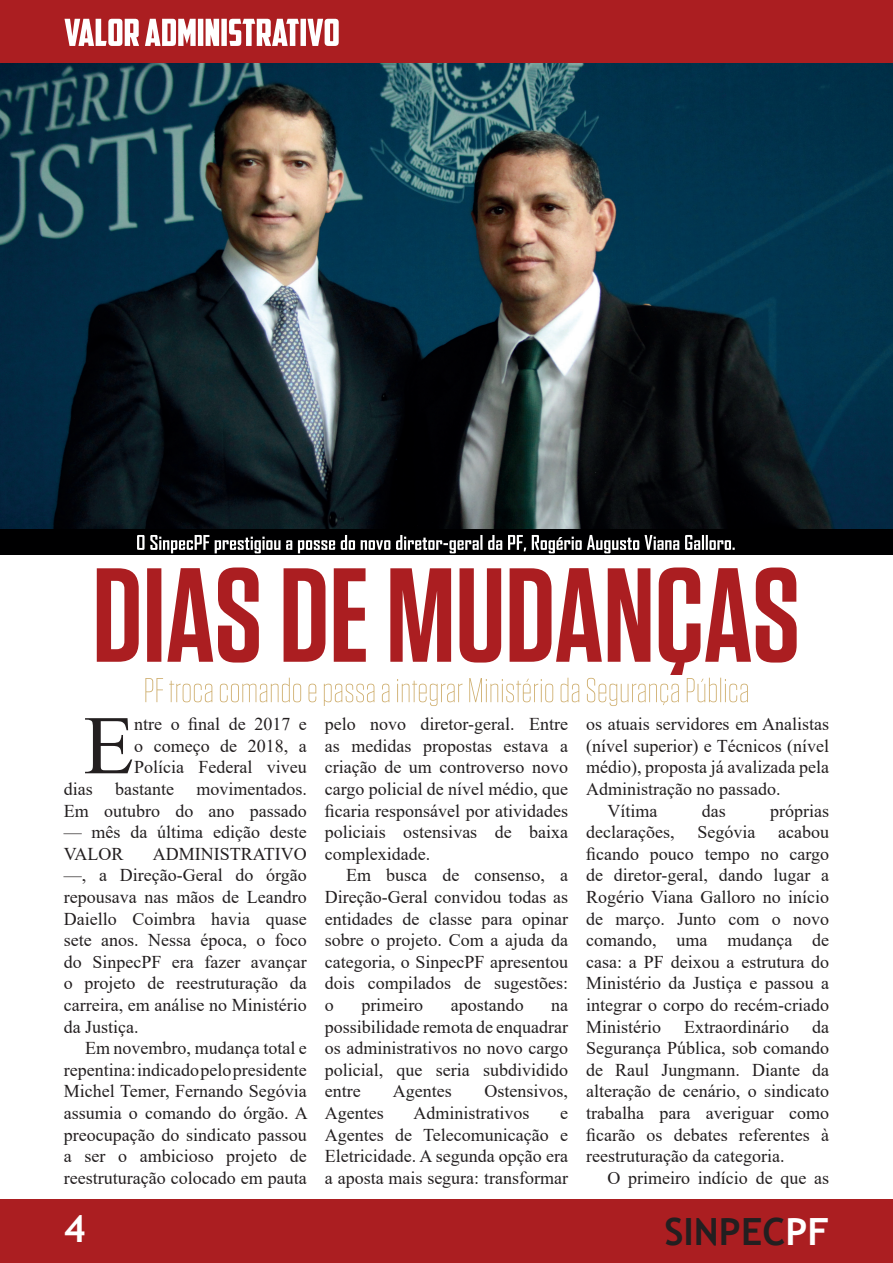
<style>
.page{position:relative;width:893px;height:1263px;background:#fff}
.page>*{position:absolute;margin:0;border:0;box-sizing:border-box;transform-origin:0 0}
.t1{font:83.25px "Times New Roman";color:#231f20}
.t2{font:700 37.5px "Trebuchet MS";color:#231f20}
.t3{font:700 37.5px "Trebuchet MS";color:#fff}
.t4{font:18px/21.6px "Times New Roman";color:#231f20;text-align:justify}
.s1{color:#fff}
</style>
<div class="page">
<div style="left:0;top:1199px;width:893px;height:64px;background:#ab1e21"></div>
<div style="left:0;top:0;width:893px;height:64px;background:#ab1e21"></div>
<svg style="left:65px;top:19px;width:274px;height:27px"></svg>
<svg style="left:97px;top:567px;width:700px;height:108px"></svg>
<svg style="left:145px;top:678px;width:603px;height:28px"></svg>
<img style="left:0;top:64px;width:893px;height:466px">
<div style="left:0;top:530px;width:893px;height:25px;background:#000001"></div>
<svg style="left:137px;top:535px;width:598px;height:18px"></svg>
<p class="t4" style="left:64px;top:713px;width:245px;text-align:right">ntre o final de 2017 e<br>o começo de 2018, a<br>Polícia Federal viveu<br>dias bastante movimentados.<br>Em outubro do ano passado</p>
<p class="t4" style="left:64px;top:821px;width:245px">— mês da última edição deste<br>VALOR</p>
<h1 class="t1" style="left:83px;top:687px;width:52px">E</h1>
<p class="t4" style="left:64px;top:842px;width:245px;text-indent:89px">ADMINISTRATIVO —, a Direção-Geral do órgão repousava nas mãos de Leandro Daiello Coimbra havia quase sete anos. Nessa época, o foco do SinpecPF era fazer avançar o projeto de reestruturação da carreira, em análise no Ministério da Justiça.</p>
<p class="t4" style="left:64px;top:1037px;width:246px;text-indent:21px">Em novembro, mudança total e repentina: indicado pelo presidente Michel Temer, Fernando Segóvia assumia o comando do órgão. A preocupação do sindicato passou a ser o ambicioso projeto de reestruturação colocado em pauta</p>
<p class="t4" style="left:325px;top:713px;width:245px">pelo novo diretor-geral. Entre as medidas propostas estava a criação de um controverso novo cargo policial de nível médio, que ficaria responsável por atividades policiais ostensivas de baixa complexidade.</p>
<p class="t4" style="left:325px;top:864px;width:245px;text-indent:21px">Em busca de consenso, a Direção-Geral convidou todas as entidades de classe para opinar sobre o projeto. Com a ajuda da categoria, o SinpecPF apresentou dois compilados de sugestões: o</p>
<p class="t4" style="left:361px;top:993px;width:63px">primeiro</p>
<p class="t4" style="left:451px;top:993px;width:74px">apostando</p>
<p class="t4" style="left:325px;top:993px;width:245px;text-indent:226px">na possibilidade remota de enquadrar os administrativos no novo cargo policial, que seria subdividido entre</p>
<p class="t4" style="left:393px;top:1080px;width:60px">Agentes</p>
<p class="t4" style="left:485px;top:1080px;width:85px">Ostensivos,</p>
<p class="t4" style="left:325px;top:1101px;width:60px">Agentes</p>
<p class="t4" style="left:413px;top:1101px;width:118px">Administrativos</p>
<p class="t4" style="left:325px;top:1101px;width:245px;text-indent:235px">e Agentes de Telecomunicação e Eletricidade. A segunda opção era a aposta mais segura: transformar</p>
<p class="t4" style="left:586px;top:713px;width:245px">os atuais servidores em Analistas</p>
<p class="t4" style="left:586px;top:734px;width:245px">(nível superior) e Técnicos (nível</p>
<p class="t4" style="left:586px;top:756px;width:245px">médio), proposta já avalizada pela</p>
<p class="t4" style="left:586px;top:777px;width:196px">Administração no passado.</p>
<p class="t4" style="left:607px;top:799px;width:52px">Vítima</p>
<p class="t4" style="left:702px;top:799px;width:25px">das</p>
<p class="t4" style="left:770px;top:799px;width:60px">próprias</p>
<p class="t4" style="left:586px;top:821px;width:90px">declarações,</p>
<p class="t4" style="left:697px;top:821px;width:59px">Segóvia</p>
<p class="t4" style="left:586px;top:821px;width:245px;text-indent:192px">acabou ficando pouco tempo no cargo de diretor-geral, dando lugar a Rogério Viana Galloro no início de março. Junto com o novo comando, uma mudança de casa: a PF deixou a estrutura do Ministério da Justiça e passou a integrar o corpo do recém-criado Ministério</p>
<p class="t4" style="left:586px;top:1015px;width:245px;text-indent:226px">da Segurança Pública, sob comando de Raul Jungmann. Diante da alteração de cenário, o sindicato trabalha para averiguar como ficarão os debates referentes à reestruturação da categoria.</p>
<p class="t4" style="left:607px;top:1166px;width:223px">O primeiro indício de que as</p>
<p class="t4" style="left:684px;top:1015px;width:106px">Extraordinário</p>
<h2 class="t3" style="left:64px;top:1205px;width:23px">4</h2>
<h2 class="t2" style="left:664px;top:1208px;width:166px">SINPEC<span class="s1">PF</span></h2>
</div>
